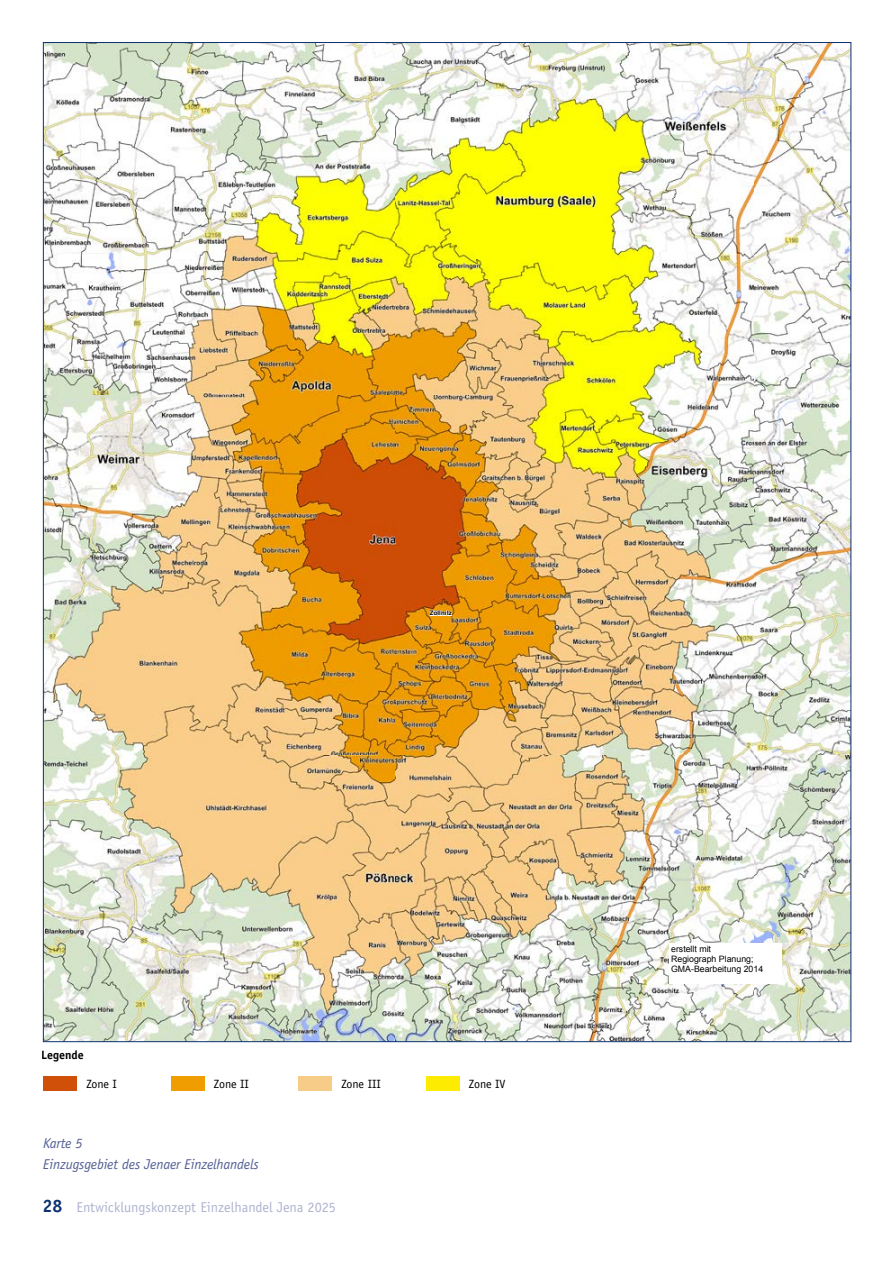
<style>
.page{position:relative;width:893px;height:1263px;background:#fff}
.page>*{position:absolute;margin:0;border:0;box-sizing:border-box;transform-origin:0 0}
.t1{font:14.25px "Officina Sans";color:#b0b3d0}
.t2{font:italic 14.25px/21.3px "Officina Sans";letter-spacing:-.01em;color:#535f95}
.t3{font:12px "Officina Sans";letter-spacing:-.01em;color:#000}
.t4{font:700 12px "Officina Sans";color:#000}
.t5{font:700 11.7px "Arial";color:#000}
.t6{font:9.75px "Arial";color:#000}
.t7{font:8.7px/10.1px "Arial";color:#000}
.t8{font:700 6.15px "Helvetica";letter-spacing:.01em;color:#000}
.s1{font-weight:700;font-size:18px;color:#0d3270}
</style>
<div class="page">
<img style="left:45px;top:44px;width:804px;height:996px">
<div style="left:669px;top:943px;width:113px;height:40px;background:#fff"></div>
<div style="left:43px;top:1076px;width:34px;height:14px;background:#d05009"></div>
<div style="left:171px;top:1076px;width:34px;height:14px;background:#ef9d00"></div>
<div style="left:298px;top:1076px;width:34px;height:14px;background:#f7cc89"></div>
<div style="left:426px;top:1076px;width:34px;height:14px;background:#fdeb01"></div>
<svg style="left:429px;top:610px;width:23px;height:6px"></svg>
<h2 class="t4" style="left:41px;top:1047px;width:44px">Legende</h2>
<p class="t8" style="left:430px;top:608px;width:23px">Zöllnitz</p>
<h2 class="t3" style="left:86px;top:1077px;width:32px">Zone I</h2>
<h2 class="t3" style="left:214px;top:1077px;width:37px">Zone II</h2>
<h2 class="t3" style="left:341px;top:1077px;width:41px">Zone III</h2>
<h2 class="t3" style="left:469px;top:1077px;width:38px">Zone IV</h2>
<h3 class="t5" style="left:87px;top:1076px;width:50px">Legende</h3>
<p class="t6" style="left:217px;top:1081px;width:29px">Zone I</p>
<h1 class="t2" style="left:43px;top:1133px;width:217px">Karte 5<br>Einzugsgebiet des Jenaer Einzelhandels</h1>
<h1 class="t1" style="left:43px;top:1199px;width:295px"><span class="s1">28</span> Entwicklungskonzept Einzelhandel Jena 2025</h1>
<p class="t7" style="left:671px;top:943px;width:94px">erstellt mit<br>Regiograph Planung;<br>GMA-Bearbeitung 2014</p>
</div>
